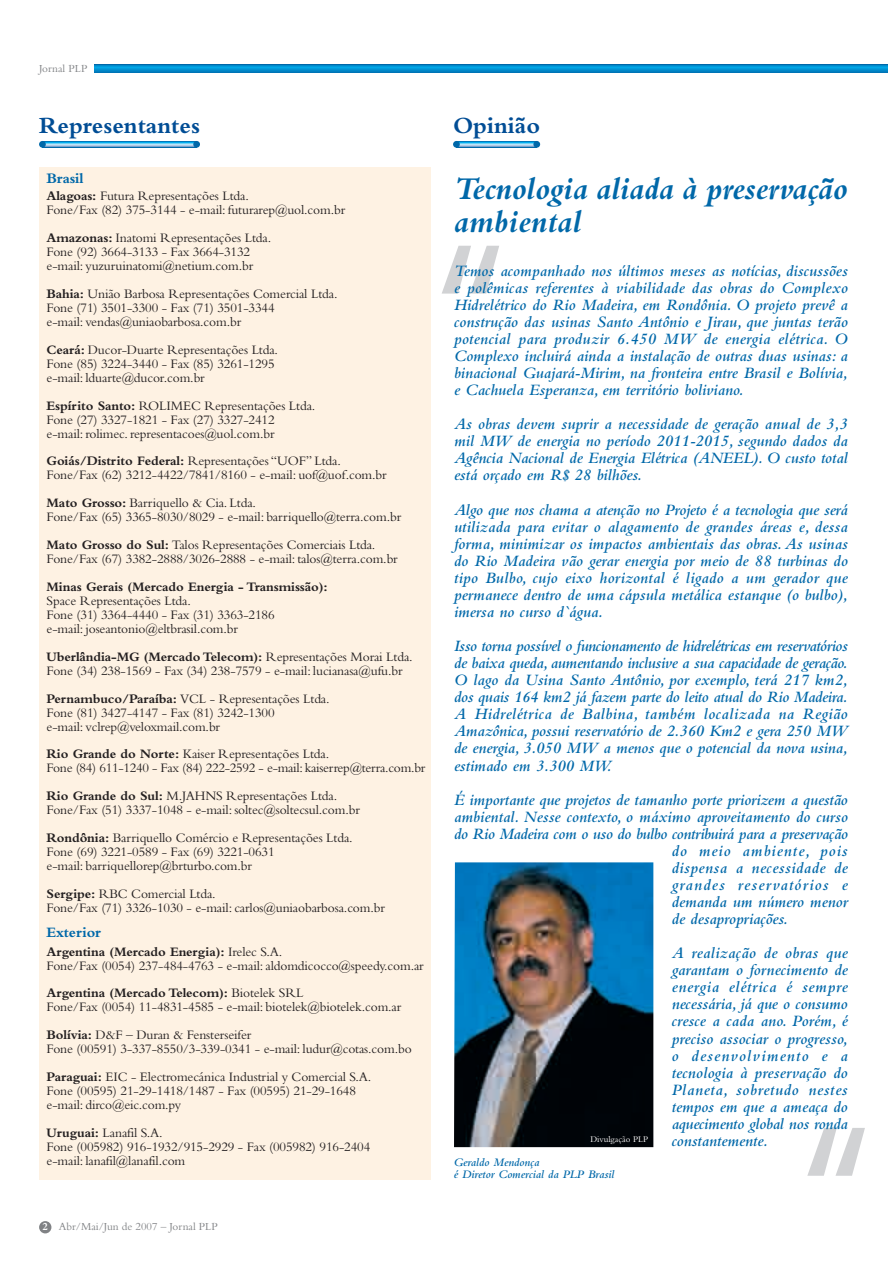
<style>
.page{position:relative;width:888px;height:1262px;background:#fff}
.page>*{position:absolute;margin:0;border:0;box-sizing:border-box;transform-origin:0 0}
.t1{font:italic 700 33px/33px "Bembo";letter-spacing:-.005em;color:#0068a9}
.t2{font:700 24px "Bembo";color:#014d95}
.t3{font:italic 600 16.5px/17.1px "Bembo";color:#0068a9;text-align:justify}
.t4{font:italic 600 16.5px "Bembo";letter-spacing:-.02em;color:#0068a9}
.t5{font:italic 600 16.5px "Bembo";letter-spacing:.03em;color:#0068a9}
.t6{font:italic 600 16.5px "Bembo";letter-spacing:.075em;color:#0068a9}
.t7{font:italic 600 16.5px "Bembo";letter-spacing:.065em;color:#0068a9}
.t8{font:700 15px "Bembo";letter-spacing:-.01em;color:#0068a9}
.t9{font:13.5px/14px "Bembo";letter-spacing:-.01em;color:#231f20}
.t10{font:700 13.5px "Bembo";letter-spacing:-.01em;color:#231f20}
.t11{font:italic 600 12px/12px "Bembo";color:#0068a9}
.t12{font:11.25px "Bembo";color:#808285}
.t13{font:9px "Bembo";color:#fff}
.s1{font-weight:700}
.s2{font-weight:700;color:#fff}
</style>
<div class="page">
<img style="left:454px;top:862px;width:199px;height:285px">
<svg style="left:807px;top:1128px;width:57px;height:48px"></svg>
<div style="left:39px;top:167px;width:391px;height:1013px;background:#fef2e3"></div>
<svg style="left:442px;top:246px;width:57px;height:48px"></svg>
<hr style="left:456px;top:147px;width:81px;height:1px;background:#2c81bb">
<hr style="left:456px;top:146px;width:81px;height:1px;background:#73a1ce">
<hr style="left:456px;top:145px;width:81px;height:1px;background:#b4c9e3">
<hr style="left:456px;top:144px;width:81px;height:1px;background:#b9e5fa">
<hr style="left:456px;top:143px;width:81px;height:1px;background:#6bcff6">
<hr style="left:456px;top:142px;width:81px;height:1px;background:#009adb">
<hr style="left:456px;top:141px;width:81px;height:1px;background:#0078ba">
<div style="left:533px;top:141px;width:7px;height:7px;background:#0068a9;border-radius:50%"></div>
<div style="left:453px;top:141px;width:6px;height:7px;background:#0068a9;border-radius:50%"></div>
<div style="left:39px;top:1221px;width:12px;height:12px;background:#808285;border-radius:50%"></div>
<hr style="left:42px;top:147px;width:155px;height:1px;background:#2c81bb">
<hr style="left:42px;top:146px;width:155px;height:1px;background:#73a1ce">
<hr style="left:42px;top:145px;width:155px;height:1px;background:#b4c9e3">
<hr style="left:42px;top:144px;width:155px;height:1px;background:#b9e5fa">
<hr style="left:42px;top:143px;width:155px;height:1px;background:#6bcff6">
<hr style="left:42px;top:142px;width:155px;height:1px;background:#009adb">
<hr style="left:42px;top:141px;width:155px;height:1px;background:#0078ba">
<div style="left:193px;top:141px;width:7px;height:7px;background:#0068a9;border-radius:50%"></div>
<div style="left:39px;top:141px;width:7px;height:7px;background:#0068a9;border-radius:50%"></div>
<hr style="left:94px;top:72px;width:793px;height:1px;background:#0068a9">
<svg style="left:94px;top:67px;width:793px;height:5px"></svg>
<hr style="left:94px;top:66px;width:793px;height:1px;background:#009adb">
<hr style="left:94px;top:65px;width:793px;height:1px;background:#0089ca">
<hr style="left:94px;top:64px;width:793px;height:1px;background:#0068a9">
<p class="t12" style="left:39px;top:65px;width:50px">Jornal PLP</p>
<h2 class="t2" style="left:39px;top:117px;width:162px">Representantes</h2>
<p class="t8" style="left:47px;top:173px;width:38px">Brasil</p>
<p class="t9" style="left:47px;top:190px;width:300px"><span class="s1">Alagoas:</span> Futura Representações Ltda.<br>Fone/Fax (82) 375-3144 - e-mail: futurarep@uol.com.br</p>
<p class="t9" style="left:47px;top:232px;width:226px"><span class="s1">Amazonas:</span> Inatomi Representações Ltda.<br>Fone (92) 3664-3133 - Fax 3664-3132 e-mail: yuzuruinatomi@netium.com.br</p>
<p class="t9" style="left:47px;top:288px;width:292px"><span class="s1">Bahia:</span> União Barbosa Representações Comercial Ltda.<br>Fone (71) 3501-3300 - Fax (71) 3501-3344<br>e-mail: vendas@uniaobarbosa.com.br</p>
<p class="t9" style="left:47px;top:344px;width:233px"><span class="s1">Ceará:</span> Ducor-Duarte Representações Ltda.<br>Fone (85) 3224-3440 - Fax (85) 3261-1295 e-mail: lduarte@ducor.com.br</p>
<p class="t9" style="left:47px;top:400px;width:270px"><span class="s1">Espírito Santo:</span> ROLIMEC Representações Ltda.<br>Fone (27) 3327-1821 - Fax (27) 3327-2412<br>e-mail: rolimec. representacoes@uol.com.br</p>
<p class="t9" style="left:47px;top:455px;width:341px"><span class="s1">Goiás/Distrito Federal:</span> Representações “UOF” Ltda.<br>Fone/Fax (62) 3212-4422/7841/8160 - e-mail: uof@uof.com.br</p>
<p class="t9" style="left:47px;top:497px;width:356px"><span class="s1">Mato Grosso:</span> Barriquello &amp; Cia. Ltda.<br>Fone/Fax (65) 3365-8030/8029 - e-mail: barriquello@terra.com.br</p>
<p class="t9" style="left:47px;top:539px;width:352px"><span class="s1">Mato Grosso do Sul:</span> Talos Representações Comerciais Ltda.<br>Fone/Fax (67) 3382-2888/3026-2888 - e-mail: talos@terra.com.br</p>
<p class="t10" style="left:47px;top:582px;width:282px">Minas Gerais (Mercado Energia - Transmissão):</p>
<p class="t9" style="left:47px;top:595px;width:229px">Space Representações Ltda.<br>Fone (31) 3364-4440 - Fax (31) 3363-2186 e-mail: joseantonio@eltbrasil.com.br</p>
<p class="t9" style="left:47px;top:651px;width:367px"><span class="s1">Uberlândia-MG (Mercado Telecom):</span> Representações Morai Ltda.<br>Fone (34) 238-1569 - Fax (34) 238-7579 - e-mail: lucianasa@ufu.br</p>
<p class="t9" style="left:47px;top:693px;width:284px"><span class="s1">Pernambuco/Paraíba:</span> VCL - Representações Ltda.<br>Fone (81) 3427-4147 - Fax (81) 3242-1300<br>e-mail: vclrep@veloxmail.com.br</p>
<p class="t9" style="left:47px;top:748px;width:380px"><span class="s1">Rio Grande do Norte:</span> Kaiser Representações Ltda.<br>Fone (84) 611-1240 - Fax (84) 222-2592 - e-mail: kaiserrep@terra.com.br</p>
<p class="t9" style="left:47px;top:790px;width:315px"><span class="s1">Rio Grande do Sul:</span> M.JAHNS Representações Ltda.<br>Fone/Fax (51) 3337-1048 - e-mail: soltec@soltecsul.com.br</p>
<p class="t9" style="left:47px;top:832px;width:307px"><span class="s1">Rondônia:</span> Barriquello Comércio e Representações Ltda.<br>Fone (69) 3221-0589 - Fax (69) 3221-0631<br>e-mail: barriquellorep@brturbo.com.br</p>
<p class="t9" style="left:47px;top:888px;width:340px"><span class="s1">Sergipe:</span> RBC Comercial Ltda.<br>Fone/Fax (71) 3326-1030 - e-mail: carlos@uniaobarbosa.com.br</p>
<p class="t8" style="left:47px;top:927px;width:56px">Exterior</p>
<p class="t9" style="left:47px;top:946px;width:378px"><span class="s1">Argentina (Mercado Energia):</span> Irelec S.A.<br>Fone/Fax (0054) 237-484-4763 - e-mail: aldomdicocco@speedy.com.ar</p>
<p class="t9" style="left:47px;top:987px;width:356px"><span class="s1">Argentina (Mercado Telecom):</span> Biotelek SRL<br>Fone/Fax (0054) 11-4831-4585 - e-mail: biotelek@biotelek.com.ar</p>
<p class="t9" style="left:47px;top:1029px;width:366px"><span class="s1">Bolívia:</span> D&amp;F – Duran &amp; Fensterseifer<br>Fone (00591) 3-337-8550/3-339-0341 - e-mail: ludur@cotas.com.bo</p>
<p class="t9" style="left:47px;top:1071px;width:326px"><span class="s1">Paraguai:</span> EIC - Electromecánica Industrial y Comercial S.A.<br>Fone (00595) 21-29-1418/1487 - Fax (00595) 21-29-1648 e-mail: dirco@eic.com.py</p>
<p class="t9" style="left:47px;top:1127px;width:325px"><span class="s1">Uruguai:</span> Lanafil S.A.<br>Fone (005982) 916-1932/915-2929 - Fax (005982) 916-2404 e-mail: lanafil@lanafil.com</p>
<p class="t12" style="left:42px;top:1222px;width:177px"><span class="s2">2</span> Abr/Mai/Jun de 2007 – Jornal PLP</p>
<h2 class="t2" style="left:453px;top:117px;width:89px">Opinião</h2>
<h1 class="t1" style="left:454px;top:175px;width:395px">Tecnologia aliada à preservação ambiental</h1>
<p class="t3" style="left:454px;top:263px;width:395px">Temos acompanhado nos últimos meses as notícias, discussões e polêmicas referentes à viabilidade das obras do Complexo Hidrelétrico do Rio Madeira, em Rondônia. O projeto prevê a construção das usinas Santo Antônio e Jirau, que juntas terão potencial para produzir 6.450 MW de energia elétrica. O Complexo incluirá ainda a instalação de outras duas usinas: a binacional Guajará-Mirim, na fronteira entre Brasil e Bolívia, e Cachuela Esperanza, em território boliviano.</p>
<p class="t3" style="left:454px;top:417px;width:395px">As obras devem suprir a necessidade de geração anual de 3,3 mil MW de energia no período 2011-2015, segundo dados da Agência Nacional de Energia Elétrica (ANEEL). O custo total está orçado em R$ 28 bilhões.</p>
<p class="t3" style="left:454px;top:502px;width:395px">Algo que nos chama a atenção no Projeto é a tecnologia que será utilizada para evitar o alagamento de grandes áreas e, dessa forma, minimizar os impactos ambientais das obras. As usinas do Rio Madeira vão gerar energia por meio de 88 turbinas do tipo Bulbo, cujo eixo horizontal é ligado a um gerador que permanece dentro de uma cápsula metálica estanque (o bulbo), imersa no curso d`água.</p>
<p class="t3" style="left:454px;top:639px;width:395px">Isso torna possível o funcionamento de hidrelétricas em reservatórios de baixa queda, aumentando inclusive a sua capacidade de geração.<br>O lago da Usina Santo Antônio, por exemplo, terá 217 km2, dos quais 164 km2 já fazem parte do leito atual do Rio Madeira.<br>A Hidrelétrica de Balbina, também localizada na Região Amazônica, possui reservatório de 2.360 Km2 e gera 250 MW de energia, 3.050 MW a menos que o potencial da nova usina, estimado em 3.300 MW.</p>
<p class="t3" style="left:454px;top:792px;width:395px">É importante que projetos de tamanho porte priorizem a questão</p>
<p class="t3" style="left:454px;top:809px;width:395px">ambiental. Nesse contexto, o máximo aproveitamento do curso</p>
<p class="t4" style="left:454px;top:828px;width:395px">do Rio Madeira com o uso do bulbo contribuirá para a preservação</p>
<p class="t7" style="left:671px;top:845px;width:177px">do meio ambiente, pois</p>
<p class="t5" style="left:671px;top:862px;width:177px">dispensa a necessidade de</p>
<p class="t6" style="left:671px;top:879px;width:177px">grandes reservatórios e</p>
<p class="t3" style="left:671px;top:895px;width:177px">demanda um número menor</p>
<p class="t3" style="left:671px;top:912px;width:118px">de desapropriações.</p>
<p class="t3" style="left:671px;top:946px;width:177px">A realização de obras que garantam o fornecimento de energia elétrica é sempre necessária, já que o consumo cresce a cada ano. Porém, é preciso associar o progresso, o desenvolvimento e a tecnologia à preservação do Planeta, sobretudo nestes tempos em que a ameaça do aquecimento global nos ronda constantemente.</p>
<p class="t13" style="left:590px;top:1136px;width:59px">Divulgação PLP</p>
<p class="t11" style="left:453px;top:1157px;width:162px">Geraldo Mendonça<br>é Diretor Comercial da PLP Brasil</p>
</div>
